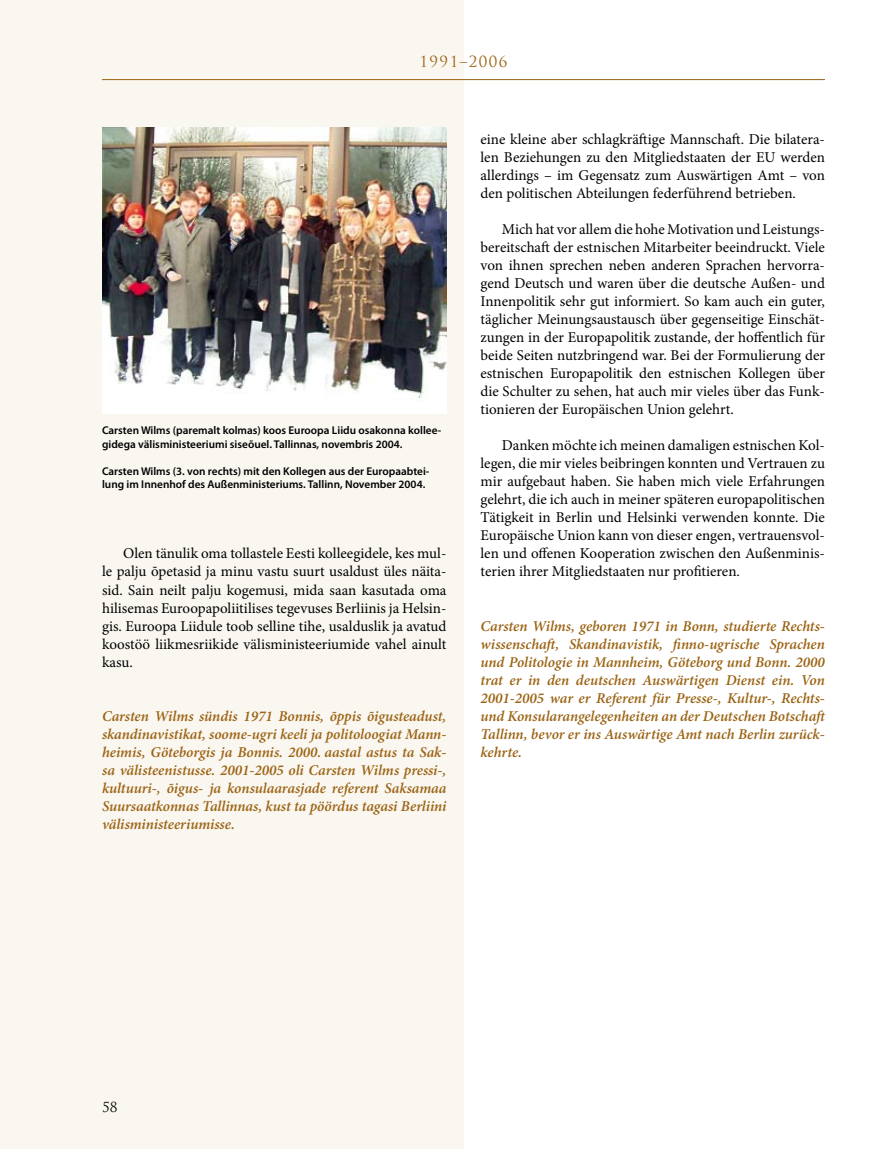
<style>
.page{position:relative;width:893px;height:1149px;background:#fff}
.page>*{position:absolute;margin:0;border:0;box-sizing:border-box;transform-origin:0 0}
.t1{font:15px/18px "Minion Pro";color:#000;text-align:justify}
.t2{font:italic 600 15px/18px "Minion Pro";letter-spacing:-.005em;color:#9b6414;text-align:justify}
.t3{font:15px "Trajan Pro";letter-spacing:.1em;color:#9b6414}
.t4{font:13.5px "Trajan Pro";color:#000}
.t5{font:600 11.25px/13.5px "Myriad Pro";color:#000}
</style>
<div class="page">
<div style="left:0;top:0;width:463px;height:1148px;background:#faf6f0"></div>
<hr style="left:102px;top:79px;width:723px;height:1px;background:#9b6414">
<hr style="left:892px;top:0;width:1px;height:1148px;background:#faf6f0">
<img style="left:102px;top:128px;width:344px;height:285px">
<p class="t3" style="left:419px;top:52px;width:90px">1991–2006</p>
<p class="t5" style="left:102px;top:423px;width:341px">Carsten Wilms (paremalt kolmas) koos Euroopa Liidu osakonna kollee&shy;gidega välisministeeriumi siseõuel. Tallinnas, novembris 2004.</p>
<p class="t5" style="left:102px;top:464px;width:329px">Carsten Wilms (3. von rechts) mit den Kollegen aus der Europaabtei&shy;lung im Innenhof des Außenministeriums. Tallinn, November 2004.</p>
<p class="t1" style="left:102px;top:544px;width:346px;text-indent:21px">Olen tänulik oma tollastele Eesti kolleegidele, kes mul&shy;le palju õpetasid ja minu vastu suurt usaldust üles näita&shy;sid. Sain neilt palju kogemusi, mida saan kasutada oma hilisemas Euroopapoliitilises tegevuses Berliinis ja Helsin&shy;gis. Euroopa Liidule toob selline tihe, usalduslik ja avatud koostöö liikmesriikide välisministeeriumide vahel ainult kasu.</p>
<p class="t2" style="left:102px;top:707px;width:346px">Carsten Wilms sündis 1971 Bonnis, õppis õigusteadust, skandinavistikat, soome-ugri keeli ja politoloogiat Mann&shy;heimis, Göteborgis ja Bonnis. 2000. aastal astus ta Sak&shy;sa välisteenistusse. 2001-2005 oli Carsten Wilms pressi-, kultuuri-, õigus- ja konsulaarasjade referent Saksamaa Suursaatkonnas Tallinnas, kust ta pöördus tagasi Berliini välisministeeriumisse.</p>
<p class="t1" style="left:480px;top:130px;width:346px">eine kleine aber schlagkräftige Mannschaft. Die bilatera&shy;len Beziehungen zu den Mitgliedstaaten der EU werden allerdings – im Gegensatz zum Auswärtigen Amt – von den politischen Abteilungen federführend betrieben.</p>
<p class="t1" style="left:480px;top:220px;width:346px;text-indent:21px">Mich hat vor allem die hohe Motivation und Leistungs&shy;bereitschaft der estnischen Mitarbeiter beeindruckt. Viele von ihnen sprechen neben anderen Sprachen hervorra&shy;gend Deutsch und waren über die deutsche Außen- und Innenpolitik sehr gut informiert. So kam auch ein guter, täglicher Meinungsaustausch über gegenseitige Einschät&shy;zungen in der Europapolitik zustande, der hoffentlich für beide Seiten nutzbringend war. Bei der Formulierung der estnischen Europapolitik den estnischen Kollegen über die Schulter zu sehen, hat auch mir vieles über das Funk&shy;tionieren der Europäischen Union gelehrt.</p>
<p class="t1" style="left:480px;top:436px;width:346px;text-indent:21px">Danken möchte ich meinen damaligen estnischen Kol&shy;legen, die mir vieles beibringen konnten und Vertrauen zu mir aufgebaut haben. Sie haben mich viele Erfahrungen gelehrt, die ich auch in meiner späteren europapolitischen Tätigkeit in Berlin und Helsinki verwenden konnte. Die Europäische Union kann von dieser engen, vertrauensvol&shy;len und offenen Kooperation zwischen den Außenminis&shy;terien ihrer Mitgliedstaaten nur profitieren.</p>
<p class="t2" style="left:480px;top:617px;width:349px;text-align:left">Carsten Wilms, geboren 1971 in Bonn, studierte Rechts&shy;wissenschaft, Skandinavistik, finno-ugrische Sprachen und Politologie in Mannheim, Göteborg und Bonn. 2000 trat er in den deutschen Auswärtigen Dienst ein. Von 2001-2005 war er Referent für Presse-, Kultur-, Rechts&shy;und Konsularangelegenheiten an der Deutschen Botschaft Tallinn, bevor er ins Auswärtige Amt nach Berlin zurück&shy;kehrte.</p>
<p class="t4" style="left:102px;top:1098px;width:17px">58</p>
</div>
